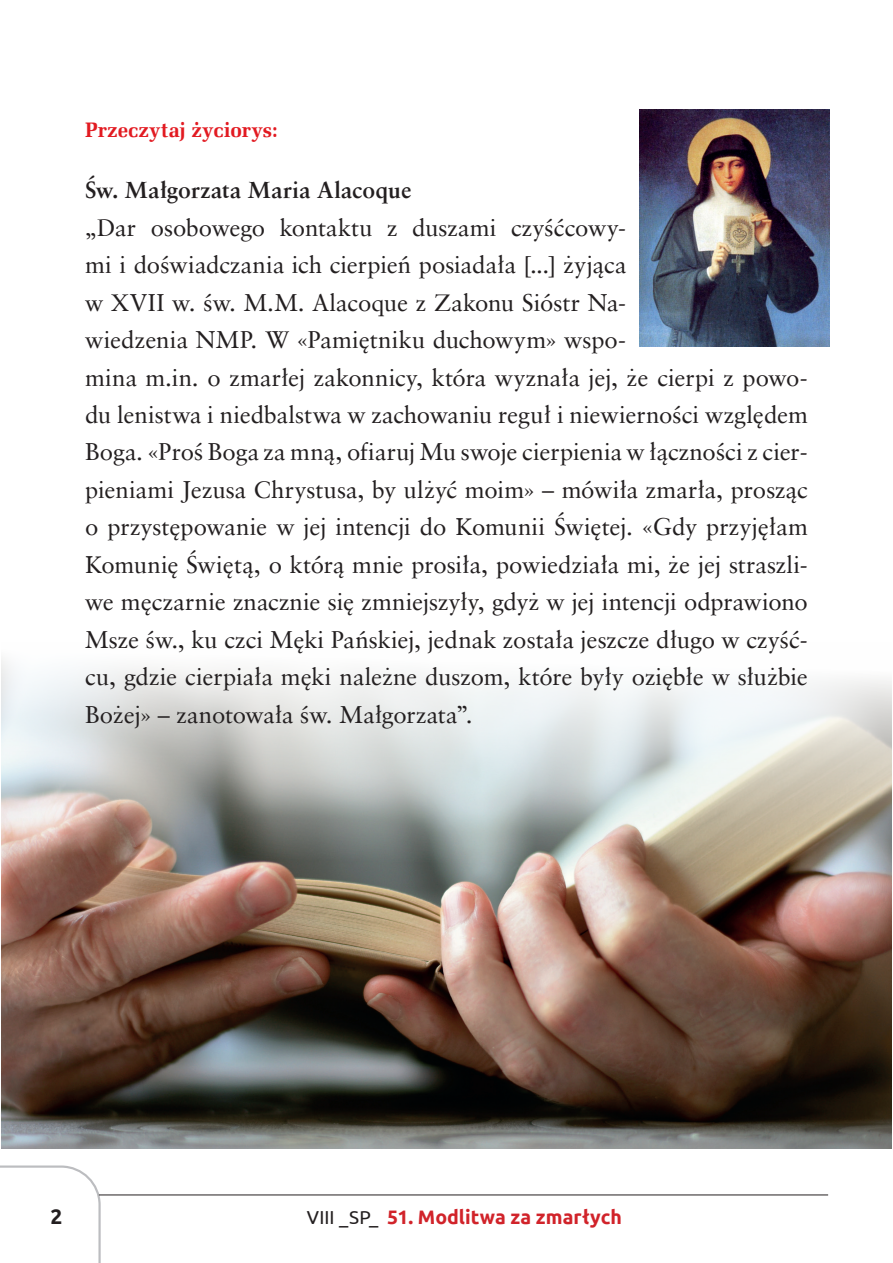
<style>
.page{position:relative;width:893px;height:1263px;background:#fff}
.page>*{position:absolute;margin:0;border:0;box-sizing:border-box;transform-origin:0 0}
.t1{font:24px/37.5px "Class Garmnd EU Normal";letter-spacing:.005em;color:#231f20}
.t2{font:700 23.25px "Class Garmnd EU";letter-spacing:.005em;color:#231f20}
.t3{font:700 21px "Zapf Ellipt EU";color:#e21a21}
.t4{font:700 21px "Ubuntu";color:#231f20}
.t5{font:700 19.5px "Ubuntu";color:#d1232a}
.s1{font-weight:400;font-size:18.75px;color:#231f20}
</style>
<div class="page">
<svg style="left:0;top:1165px;width:101px;height:98px"></svg>
<hr style="left:99px;top:1195px;width:729px;height:1px;background:#231f20">
<img style="left:1px;top:658px;width:891px;height:490px">
<img style="left:639px;top:109px;width:190px;height:237px">
<p class="t3" style="left:85px;top:116px;width:194px">Przeczytaj życiorys:</p>
<p class="t2" style="left:85px;top:176px;width:328px">Św. Małgorzata Maria Alacoque</p>
<p class="t1" style="left:85px;top:209px;width:724px">„Dar osobowego kontaktu z duszami czyśćcowy-<br>mi i doświadczania ich cierpień posiadała [...] żyjąca<br>w XVII w. św. M.M. Alacoque z Zakonu Sióstr Na-<br>wiedzenia NMP. W «Pamiętniku duchowym» wspo-<br>mina m.in. o zmarłej zakonnicy, która wyznała jej, że cierpi z powo&shy;du lenistwa i niedbalstwa w zachowaniu reguł i niewierności względem Boga. «Proś Boga za mną, ofiaruj Mu swoje cierpienia w łączności z cier&shy;pieniami Jezusa Chrystusa, by ulżyć moim» – mówiła zmarła, prosząc o przystępowanie w jej intencji do Komunii Świętej. «Gdy przyjęłam Komunię Świętą, o którą mnie prosiła, powiedziała mi, że jej straszli&shy;we męczarnie znacznie się zmniejszyły, gdyż w jej intencji odprawiono Msze św., ku czci Męki Pańskiej, jednak została jeszcze długo w czyść&shy;cu, gdzie cierpiała męki należne duszom, które były oziębłe w służbie Bożej» – zanotowała św. Małgorzata”.</p>
<p class="t4" style="left:50px;top:1204px;width:13px">2</p>
<p class="t5" style="left:307px;top:1205px;width:317px"><span class="s1">VIII _SP_</span> 51. Modlitwa za zmarłych</p>
</div>
